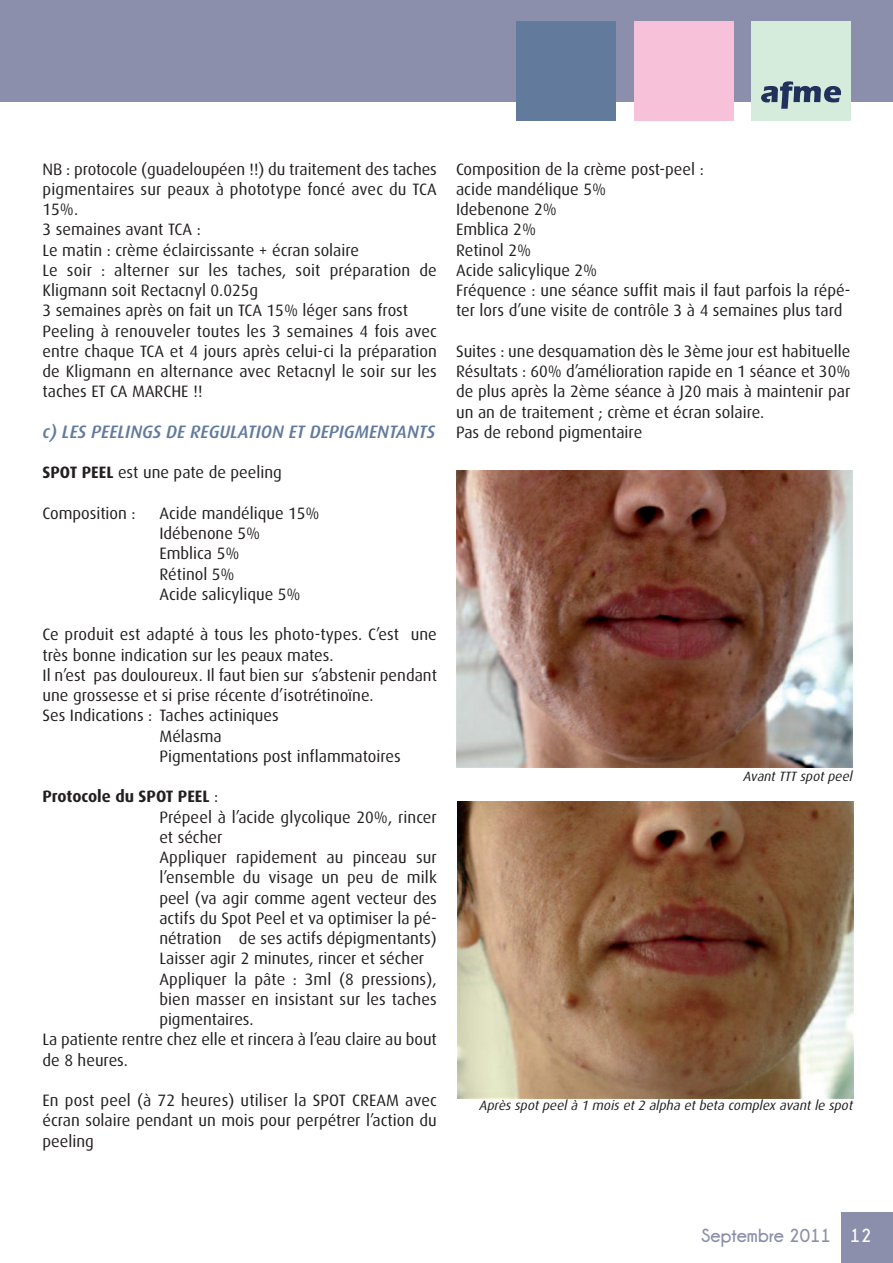
<style>
.page{position:relative;width:893px;height:1263px;background:#fff}
.page>*{position:absolute;margin:0;border:0;box-sizing:border-box;transform-origin:0 0}
.t1{font:19.5px "Champagne&Limousines Thick";color:#8c8fab}
.t2{font:italic 500 18px "Dax";color:#627b9d}
.t3{font:16.5px/20.2px "Dax";color:#231f20}
.t4{font:700 16.5px "Dax";color:#231f20}
.t5{font:italic 13.5px "Dax";color:#231f20}
.s1{font-weight:700}
.s2{font-weight:400}
.s3{color:#fff}
</style>
<div class="page">
<div style="left:0;top:0;width:893px;height:102px;background:#8c8fab"></div>
<div style="left:517px;top:21px;width:99px;height:100px;background:#627b9d"></div>
<div style="left:634px;top:21px;width:99px;height:100px;background:#f7c1d9"></div>
<div style="left:751px;top:21px;width:99px;height:100px;background:#d5ebdb"></div>
<svg style="left:761px;top:81px;width:80px;height:28px"></svg>
<div style="left:842px;top:1212px;width:51px;height:51px;background:#8c8fab"></div>
<img style="left:457px;top:801px;width:396px;height:297px">
<img style="left:457px;top:471px;width:396px;height:297px">
<p class="t3" style="left:43px;top:160px;width:396px">NB : protocole (guadeloupéen !!) du traitement des taches pigmentaires sur peaux à phototype foncé avec du TCA 15%.<br>3 semaines avant TCA :<br>Le matin : crème éclaircissante + écran solaire<br>Le soir : alterner sur les taches, soit préparation de Kligmann soit Rectacnyl 0.025g<br>3 semaines après on fait un TCA 15% léger sans frost Peeling à renouveler toutes les 3 semaines 4 fois avec entre chaque TCA et 4 jours après celui-ci la préparation de Kligmann en alternance avec Retacnyl le soir sur les taches ET CA MARCHE !!</p>
<p class="t2" style="left:43px;top:424px;width:394px">c) LES PEELINGS DE REGULATION ET DEPIGMENTANTS</p>
<p class="t3" style="left:43px;top:463px;width:241px"><span class="s1">SPOT PEEL</span> est une pate de peeling</p>
<p class="t3" style="left:43px;top:504px;width:95px">Composition :</p>
<p class="t3" style="left:159px;top:504px;width:162px">Acide mandélique 15%<br>Idébenone 5%<br>Emblica 5%<br>Rétinol 5%<br>Acide salicylique 5%</p>
<p class="t3" style="left:43px;top:625px;width:396px">Ce produit est adapté à tous les photo-types. C’est une</p>
<p class="t3" style="left:43px;top:646px;width:293px">très bonne indication sur les peaux mates.</p>
<p class="t3" style="left:43px;top:666px;width:396px">Il n’est pas douloureux. Il faut bien sur s’abstenir pendant</p>
<p class="t3" style="left:43px;top:686px;width:333px">une grossesse et si prise récente d’isotrétinoïne.</p>
<p class="t3" style="left:43px;top:706px;width:238px">Ses Indications : Taches actiniques</p>
<p class="t3" style="left:159px;top:727px;width:64px">Mélasma</p>
<p class="t3" style="left:159px;top:747px;width:243px">Pigmentations post inflammatoires</p>
<p class="t4" style="left:43px;top:789px;width:177px">Protocole du SPOT PEEL <span class="s2">:</span></p>
<p class="t3" style="left:159px;top:808px;width:279px">Prépeel à l’acide glycolique 20%, rincer</p>
<p class="t3" style="left:159px;top:828px;width:65px">et sécher</p>
<p class="t3" style="left:159px;top:848px;width:279px">Appliquer rapidement au pinceau sur</p>
<p class="t3" style="left:159px;top:868px;width:279px">l’ensemble du visage un peu de milk</p>
<p class="t3" style="left:159px;top:889px;width:279px">peel (va agir comme agent vecteur des</p>
<p class="t3" style="left:159px;top:909px;width:279px">actifs du Spot Peel et va optimiser la pé-</p>
<p class="t3" style="left:159px;top:929px;width:279px">nétration de ses actifs dépigmentants)</p>
<p class="t3" style="left:159px;top:949px;width:266px">Laisser agir 2 minutes, rincer et sécher</p>
<p class="t3" style="left:159px;top:970px;width:279px">Appliquer la pâte : 3ml (8 pressions),</p>
<p class="t3" style="left:159px;top:990px;width:279px">bien masser en insistant sur les taches</p>
<p class="t3" style="left:159px;top:1010px;width:96px">pigmentaires.</p>
<p class="t3" style="left:43px;top:1030px;width:396px">La patiente rentre chez elle et rincera à l’eau claire au bout</p>
<p class="t3" style="left:43px;top:1051px;width:87px">de 8 heures.</p>
<p class="t3" style="left:43px;top:1091px;width:396px;text-align:justify">En post peel (à 72 heures) utiliser la SPOT CREAM avec écran solaire pendant un mois pour perpétrer l’action du peeling</p>
<p class="t3" style="left:456px;top:160px;width:396px">Composition de la crème post-peel :<br>acide mandélique 5%<br>Idebenone 2%<br>Emblica 2%<br>Retinol 2%<br>Acide salicylique 2%<br>Fréquence : une séance suffit mais il faut parfois la répé&shy;ter lors d’une visite de contrôle 3 à 4 semaines plus tard</p>
<p class="t3" style="left:456px;top:342px;width:396px">Suites : une desquamation dès le 3ème jour est habituelle Résultats : 60% d’amélioration rapide en 1 séance et 30% de plus après la 2ème séance à J20 mais à maintenir par un an de traitement ; crème et écran solaire.<br>Pas de rebond pigmentaire</p>
<p class="t5" style="left:743px;top:770px;width:111px">Avant TTT spot peel</p>
<p class="t5" style="left:480px;top:1099px;width:375px">Après spot peel à 1 mois et 2 alpha et beta complex avant le spot</p>
<p class="t1" style="left:701px;top:1223px;width:172px">Septembre 2011 <span class="s3">12</span></p>
</div>
